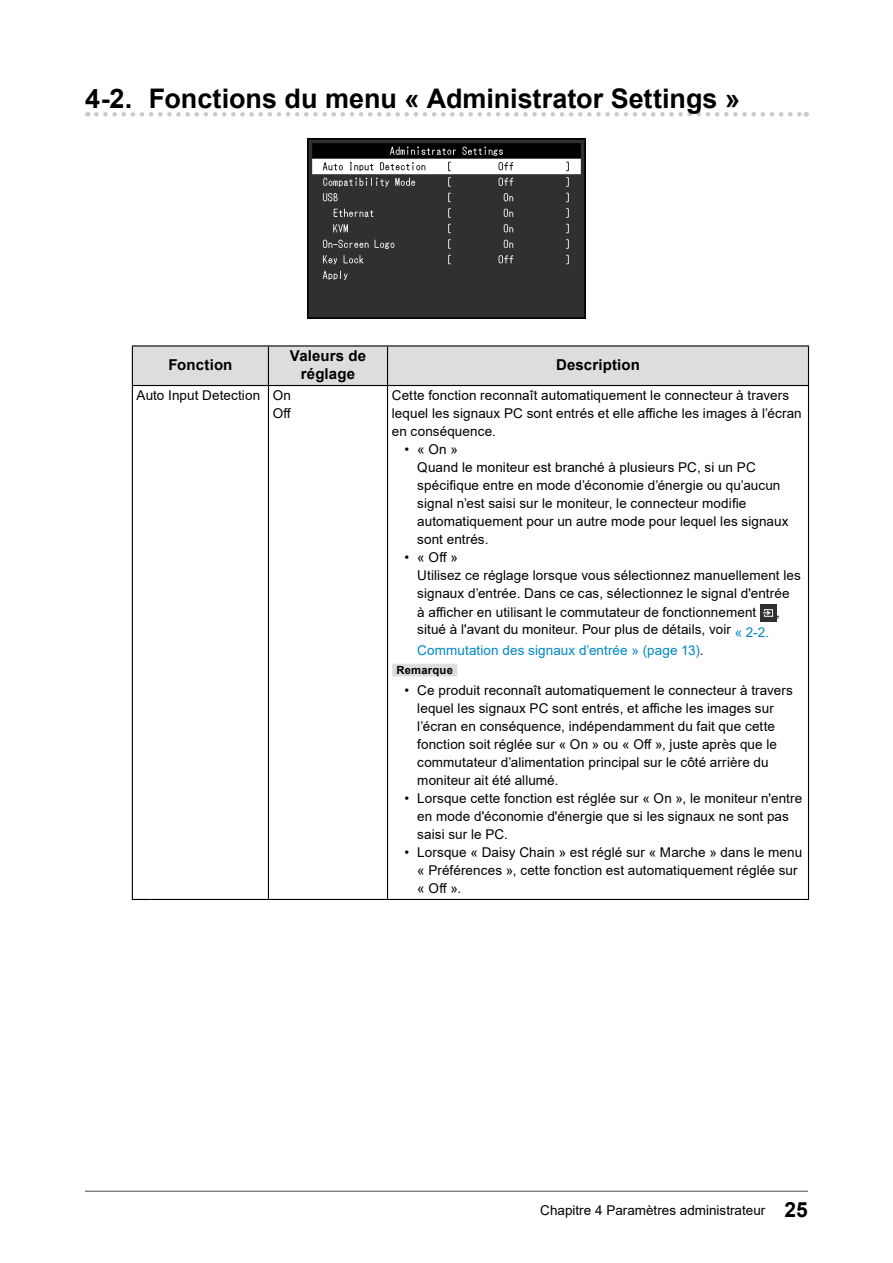
<style>
.page{position:relative;width:893px;height:1263px;background:#fff}
.page>*{position:absolute;margin:0;border:0;box-sizing:border-box;transform-origin:0 0}
.t1{font:700 27px "Arial";color:#000}
.t2{font:700 15px/18px "Arial";letter-spacing:.01em;color:#000;text-align:center}
.t3{font:13.5px/18px "Arial";letter-spacing:.005em;color:#000}
.t4{font:700 11.25px "Arial";letter-spacing:.02em;color:#000}
.s1{color:#0087c3}
.s2{font-weight:700;font-size:21px}
</style>
<div class="page">
<svg style="left:96px;top:112px;width:711px;height:5px"></svg>
<img style="left:308px;top:139px;width:277px;height:179px">
<hr style="left:387px;top:345px;width:422px;height:1px;background:#000">
<hr style="left:808px;top:346px;width:1px;height:39px;background:#000">
<hr style="left:132px;top:386px;width:1px;height:513px;background:#000">
<hr style="left:268px;top:386px;width:1px;height:513px;background:#000">
<hr style="left:387px;top:386px;width:1px;height:513px;background:#000">
<hr style="left:808px;top:386px;width:1px;height:513px;background:#000">
<svg style="left:132px;top:345px;width:676px;height:41px;background:#d4d5d5"></svg>
<hr style="left:151px;top:385px;width:117px;height:1px;background:#000">
<hr style="left:268px;top:385px;width:119px;height:1px;background:#000">
<hr style="left:387px;top:385px;width:422px;height:1px;background:#000">
<svg style="left:132px;top:899px;width:19px;height:1px"></svg>
<hr style="left:151px;top:899px;width:117px;height:1px;background:#000">
<hr style="left:268px;top:899px;width:119px;height:1px;background:#000">
<hr style="left:387px;top:899px;width:422px;height:1px;background:#000">
<div style="left:392px;top:664px;width:65px;height:12px;background:#dcdddd"></div>
<img style="left:760px;top:604px;width:16px;height:17px">
<hr style="left:85px;top:1191px;width:723px;height:1px;background:#595757">
<h1 class="t1" style="left:85px;top:80px;width:657px">4-2. Fonctions du menu « Administrator Settings »</h1>
<p class="t2" style="left:168px;top:356px;width:66px">Fonction</p>
<p class="t2" style="left:290px;top:347px;width:78px">Valeurs de réglage</p>
<p class="t2" style="left:556px;top:356px;width:85px">Description</p>
<p class="t3" style="left:137px;top:386px;width:156px;text-align:right">Auto Input Detection On<br>Off</p>
<p class="t3" style="left:392px;top:386px;width:411px">Cette fonction reconnaît automatiquement le connecteur à travers lequel les signaux PC sont entrés et elle affiche les images à l’écran en conséquence.</p>
<p class="t3" style="left:417px;top:440px;width:373px;text-indent:-13px">• «On»<br>Quand le moniteur est branché à plusieurs PC, si un PC spécifique entre en mode d’économie d’énergie ou qu’aucun signal n’est saisi sur le moniteur, le connecteur modifie automatiquement pour un autre mode pour lequel les signaux sont entrés.</p>
<p class="t3" style="left:417px;top:548px;width:385px;text-indent:-13px">• «Off»<br>Utilisez ce réglage lorsque vous sélectionnez manuellement les signaux d’entrée. Dans ce cas, sélectionnez le signal d'entrée</p>
<p class="t3" style="left:417px;top:603px;width:340px">à afficher en utilisant le commutateur de fonctionnement</p>
<p class="t3" style="left:776px;top:603px;width:5px">,</p>
<p class="t3" style="left:417px;top:618px;width:353px;line-height:21px">situé à l'avant du moniteur. Pour plus de détails, voir <span class="s1">« 2-2.<br>Commutation des signaux d’entrée » (page 13)</span>.</p>
<p class="t4" style="left:396px;top:662px;width:58px">Remarque</p>
<p class="t3" style="left:417px;top:681px;width:377px;text-indent:-13px">• Ce produit reconnaît automatiquement le connecteur à travers lequel les signaux PC sont entrés, et affiche les images sur l’écran en conséquence, indépendamment du fait que cette fonction soit réglée sur « On » ou « Off », juste après que le commutateur d’alimentation principal sur le côté arrière du moniteur ait été allumé.</p>
<p class="t3" style="left:417px;top:789px;width:386px;text-indent:-13px">• Lorsque cette fonction est réglée sur « On », le moniteur n'entre en mode d'économie d'énergie que si les signaux ne sont pas saisi sur le PC.</p>
<p class="t3" style="left:417px;top:843px;width:386px;text-indent:-13px">• Lorsque « Daisy Chain » est réglé sur « Marche » dans le menu « Préférences », cette fonction est automatiquement réglée sur « Off ».</p>
<p class="t3" style="left:540px;top:1201px;width:269px">Chapitre 4 Paramètres administrateur <span class="s2">25</span></p>
</div>
